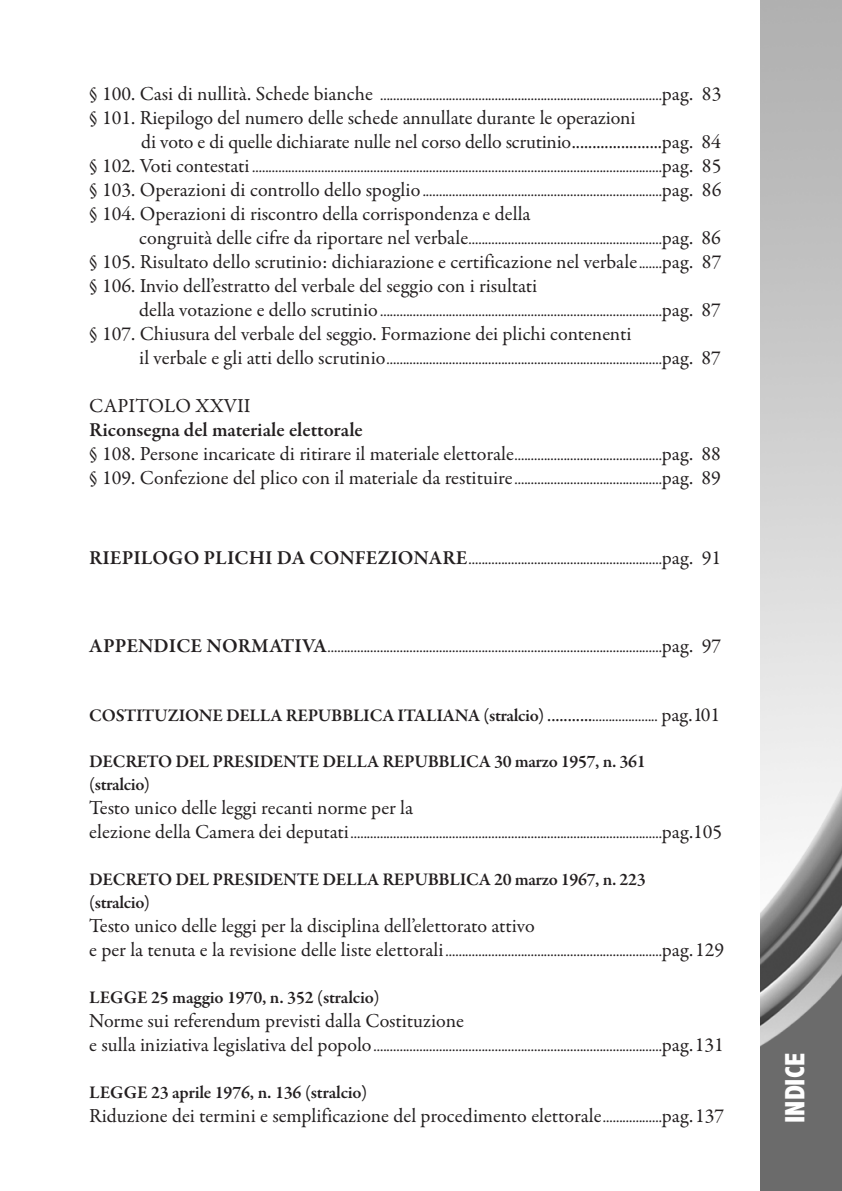
<style>
.page{position:relative;width:842px;height:1191px;background:#fff}
.page>*{position:absolute;margin:0;border:0;box-sizing:border-box;transform-origin:0 0}
.t1{font:800 condensed 28px "Abadi";color:#fff}
.t2{font:20px/24px "Garamond Premr Pro";color:#231f20}
.t3{font:600 18px/23px "Garamond Premr Pro";letter-spacing:-.015em;color:#231f20}
.t4{font:16px/24px "Garamond Premr Pro";color:#231f20}
.s1{font-size:20px}
.s2{font-size:16px}
.s3{font-weight:600}
.s4{font-weight:600;font-size:20px}
.s5{font-weight:400;font-size:20px}
.s6{font-weight:400;font-size:16px}
</style>
<div class="page">
<img style="left:761px;top:0;width:81px;height:1191px">
<p class="t4" style="left:89px;top:84px;width:634px"><span class="s1">§ 100. Casi di nullità. Schede bianche</span> ......................................................................................<span class="s1">pag. 83</span></p>
<p class="t2" style="left:141px;top:107px;width:581px;text-indent:-52px">§ 101. Riepilogo del numero delle schede annullate durante le operazioni<br>di voto e di quelle dichiarate nulle nel corso dello scrutinio......................pag. 84</p>
<p class="t4" style="left:89px;top:156px;width:634px"><span class="s1">§ 102. Voti contestati</span> .............................................................................................................................<span class="s1">pag. 85 § 103. Operazioni di controllo dello spoglio</span>.........................................................................<span class="s1">pag. 86</span></p>
<p class="t2" style="left:89px;top:203px;width:443px">§ 104. Operazioni di riscontro della corrispondenza e della</p>
<p class="t4" style="left:139px;top:228px;width:583px"><span class="s1">congruità delle cifre da riportare nel verbale</span>...........................................................<span class="s1">pag. 86</span></p>
<p class="t2" style="left:89px;top:251px;width:634px">§ 105. Risultato dello scrutinio: dichiarazione e certificazione nel verbale<span class="s2">.......</span>pag. 87 § 106. Invio dell’estratto del verbale del seggio con i risultati</p>
<p class="t4" style="left:139px;top:300px;width:583px"><span class="s1">della votazione e dello scrutinio</span>......................................................................................<span class="s1">pag. 87</span></p>
<p class="t2" style="left:89px;top:323px;width:544px">§ 107. Chiusura del verbale del seggio. Formazione dei plichi contenenti</p>
<p class="t4" style="left:139px;top:348px;width:583px"><span class="s1">il verbale e gli atti dello scrutinio</span>....................................................................................<span class="s1">pag. 87</span></p>
<p class="t2" style="left:89px;top:395px;width:163px">CAPITOLO XXVII</p>
<p class="t2" style="left:89px;top:419px;width:633px"><span class="s3">Riconsegna del materiale elettorale<br></span>§ 108. Persone incaricate di ritirare il materiale elettorale<span class="s2">.............................................</span>pag. 88 § 109. Confezione del plico con il materiale da restituire<span class="s2">.............................................</span>pag. 89</p>
<p class="t4" style="left:89px;top:548px;width:633px"><span class="s4">RIEPILOGO PLICHI DA CONFEZIONARE</span>...........................................................<span class="s1">pag. 91</span></p>
<p class="t4" style="left:89px;top:636px;width:633px"><span class="s4">APPENDICE NORMATIVA</span>......................................................................................................<span class="s1">pag. 97</span></p>
<p class="t3" style="left:89px;top:705px;width:632px">COSTITUZIONE DELLA REPUBBLICA ITALIANA (stralcio) <span class="s5">...........</span><span class="s6">....................</span> <span class="s5">pag.101</span></p>
<p class="t3" style="left:89px;top:751px;width:558px">DECRETO DEL PRESIDENTE DELLA REPUBBLICA 30 marzo 1957, n. 361 (stralcio)</p>
<p class="t2" style="left:89px;top:797px;width:325px">Testo unico delle leggi recanti norme per la</p>
<p class="t4" style="left:89px;top:822px;width:634px"><span class="s1">elezione della Camera dei deputati</span>...............................................................................................<span class="s1">pag.105</span></p>
<p class="t3" style="left:89px;top:869px;width:558px">DECRETO DEL PRESIDENTE DELLA REPUBBLICA 20 marzo 1967, n. 223 (stralcio)</p>
<p class="t2" style="left:89px;top:915px;width:447px">Testo unico delle leggi per la disciplina dell’elettorato attivo</p>
<p class="t4" style="left:89px;top:940px;width:636px"><span class="s1">e per la tenuta e la revisione delle liste elettorali</span>..................................................................<span class="s1">pag.129</span></p>
<p class="t3" style="left:89px;top:987px;width:292px">LEGGE 25 maggio 1970, n. 352 (stralcio)</p>
<p class="t2" style="left:89px;top:1010px;width:376px">Norme sui referendum previsti dalla Costituzione</p>
<p class="t4" style="left:89px;top:1035px;width:636px"><span class="s1">e sulla iniziativa legislativa del popolo</span>........................................................................................<span class="s1">pag.131</span></p>
<p class="t3" style="left:89px;top:1082px;width:279px">LEGGE 23 aprile 1976, n. 136 (stralcio)</p>
<p class="t2" style="left:89px;top:1105px;width:636px">Riduzione dei termini e semplificazione del procedimento elettorale<span class="s2">..................</span>pag.137</p>
<h1 class="t1" style="left:780px;top:1123px;width:71px;rotate:-90deg">INDICE</h1>
</div>
